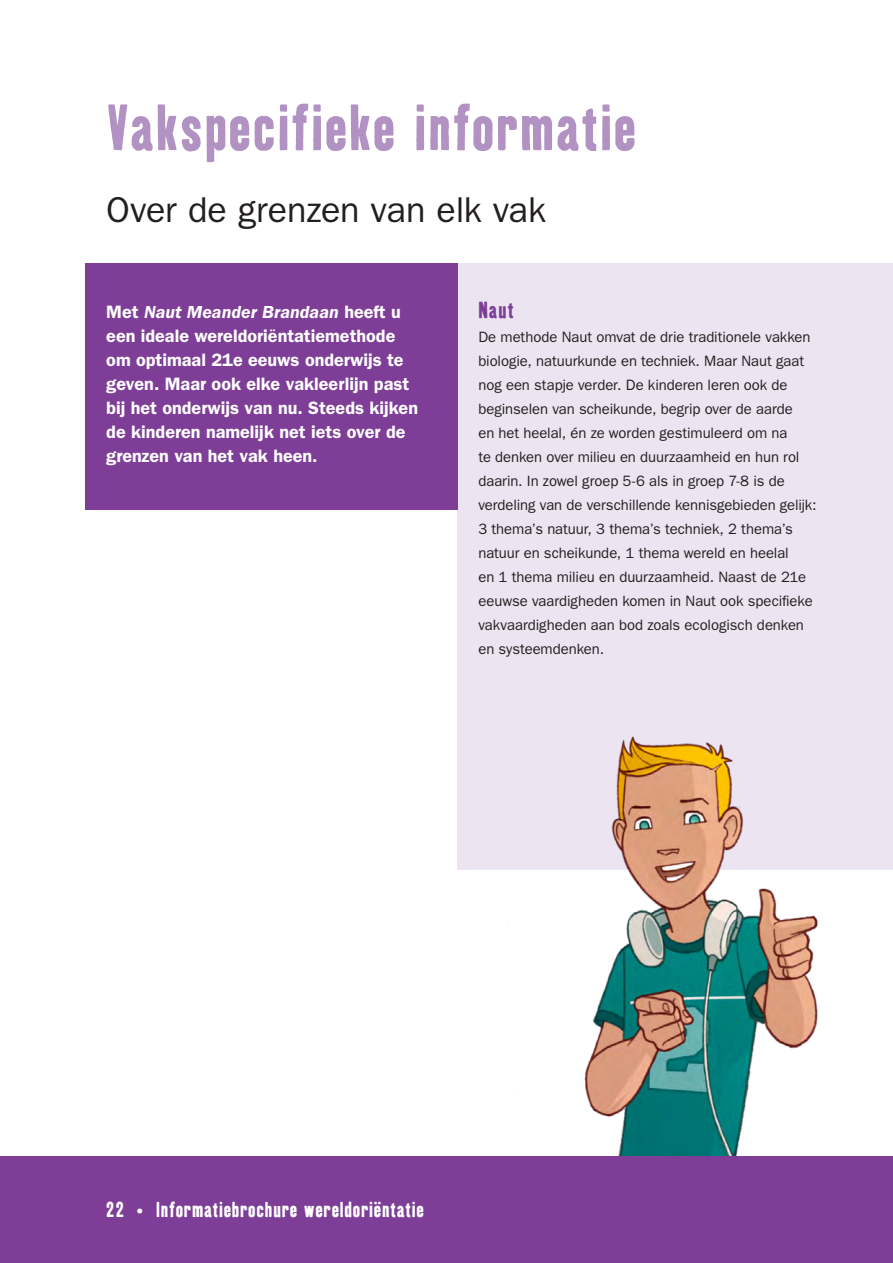
<style>
.page{position:relative;width:893px;height:1263px;background:#fff}
.page>*{position:absolute;margin:0;border:0;box-sizing:border-box;transform-origin:0 0}
.t1{font:63px "Kipp OT No One";letter-spacing:.04em;color:#b192c3}
.t2{font:36px "ITC Franklin Gothic Std";letter-spacing:-.005em;color:#231f20}
.t3{font:22.5px "Kipp OT No One";color:#7e3e98}
.t4{font:21px "Kipp OT No One";letter-spacing:.05em;color:#fff}
.t5{font:600 18px/24px "ITC Franklin Gothic Std";color:#fff}
.t6{font:15px/24px "ITC Franklin Gothic Std";letter-spacing:-.005em;color:#231f20}
.s1{font-style:italic}
</style>
<div class="page">
<div style="left:457px;top:264px;width:436px;height:606px;background:#ece5f1"></div>
<div style="left:85px;top:264px;width:372px;height:246px;background:#7e3e98"></div>
<img style="left:507px;top:736px;width:384px;height:421px">
<div style="left:0;top:1157px;width:893px;height:106px;background:#7e3e98"></div>
<h1 class="t1" style="left:106px;top:89px;width:530px">Vakspecifieke informatie</h1>
<h2 class="t2" style="left:106px;top:189px;width:441px">Over de grenzen van elk vak</h2>
<p class="t5" style="left:106px;top:300px;width:313px">Met <span class="s1">Naut Meander Brandaan</span> heeft u een ideale wereldoriëntatiemethode om optimaal 21e eeuws onderwijs te geven. Maar ook elke vakleerlijn past bij het onderwijs van nu. Steeds kijken de kinderen namelijk net iets over de grenzen van het vak heen.</p>
<h3 class="t3" style="left:478px;top:296px;width:37px">Naut</h3>
<p class="t6" style="left:478px;top:325px;width:340px">De methode Naut omvat de drie traditionele vakken biologie, natuurkunde en techniek. Maar Naut gaat nog een stapje verder. De kinderen leren ook de beginselen van scheikunde, begrip over de aarde<br>en het heelal, én ze worden gestimuleerd om na<br>te denken over milieu en duurzaamheid en hun rol daarin. In zowel groep 5-6 als in groep 7-8 is de verdeling van de verschillende kennisgebieden gelijk:<br>3 thema’s natuur, 3 thema’s techniek, 2 thema’s natuur en scheikunde, 1 thema wereld en heelal<br>en 1 thema milieu en duurzaamheid. Naast de 21e eeuwse vaardigheden komen in Naut ook specifieke vakvaardigheden aan bod zoals ecologisch denken en systeemdenken.</p>
<h3 class="t4" style="left:106px;top:1196px;width:319px">22 • lnformatiebrochure wereldoriëntatie</h3>
</div>
